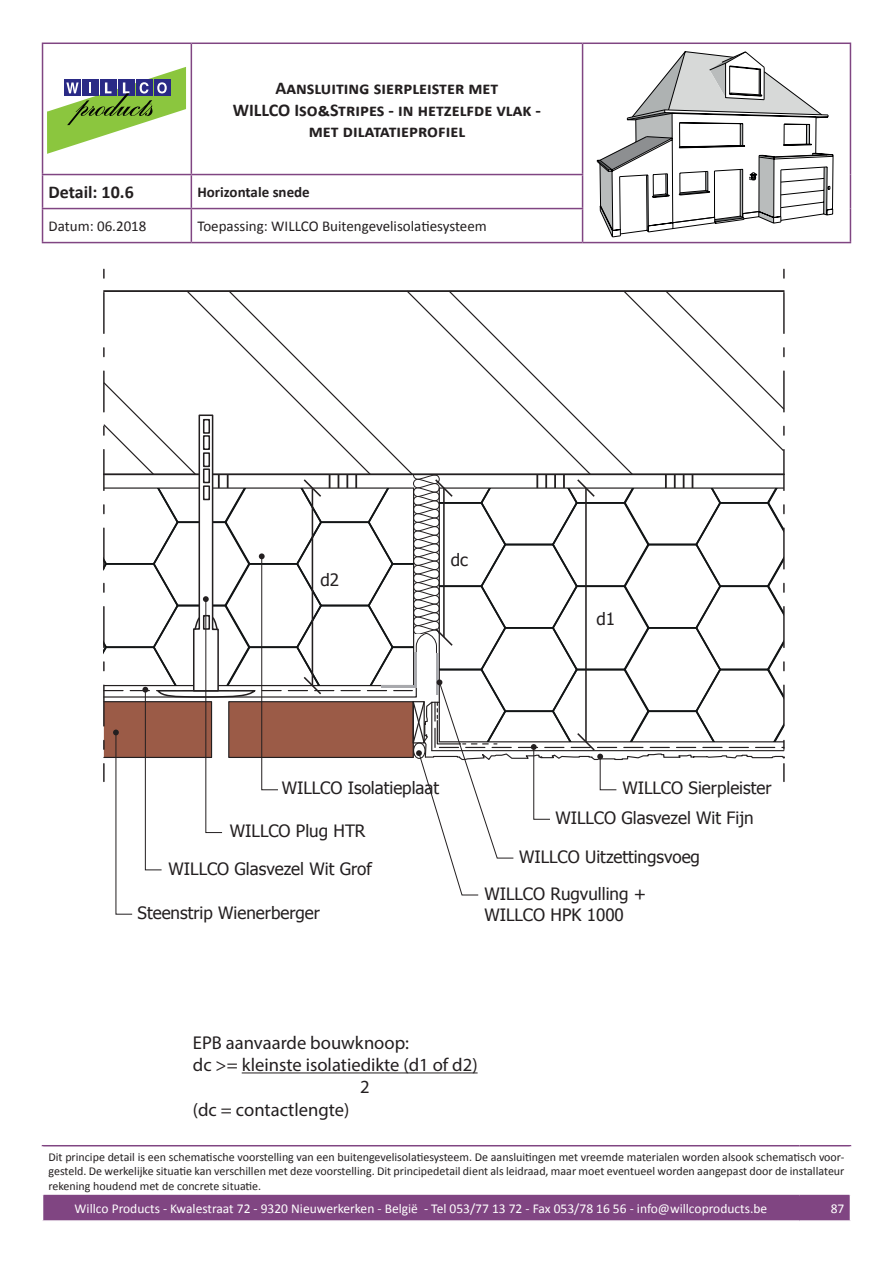
<style>
.page{position:relative;width:893px;height:1263px;background:#fff}
.page>*{position:absolute;margin:0;border:0;box-sizing:border-box;transform-origin:0 0}
.t1{font:18.6px "Myriad Pro";color:#231f20}
.t2{font:700 18px/21.6px "Calibri";color:#231f20;text-align:center}
.t3{font:17.1px/29.5px "Tahoma";color:#231f20}
.t4{font:15px "Calibri";color:#231f20}
.t5{font:700 15px "Calibri";color:#231f20}
.t6{font:13.5px "Calibri";color:#fff}
.t7{font:12px/14.4px "Calibri";color:#231f20;text-align:justify}
</style>
<div class="page">
<hr style="left:42px;top:1145px;width:757px;height:1px;background:#804582">
<hr style="left:799px;top:1145px;width:52px;height:1px;background:#804582">
<div style="left:42px;top:1195px;width:809px;height:25px;background:#804582"></div>
<hr style="left:42px;top:43px;width:149px;height:1px;background:#804582">
<hr style="left:42px;top:44px;width:1px;height:130px;background:#804582">
<hr style="left:191px;top:43px;width:392px;height:1px;background:#804582">
<hr style="left:191px;top:44px;width:1px;height:130px;background:#804582">
<hr style="left:583px;top:43px;width:268px;height:1px;background:#804582">
<hr style="left:582px;top:44px;width:1px;height:130px;background:#804582">
<hr style="left:850px;top:44px;width:1px;height:131px;background:#804582">
<hr style="left:42px;top:174px;width:149px;height:1px;background:#804582">
<hr style="left:42px;top:175px;width:1px;height:33px;background:#804582">
<hr style="left:191px;top:174px;width:392px;height:1px;background:#804582">
<hr style="left:191px;top:175px;width:1px;height:33px;background:#804582">
<hr style="left:582px;top:175px;width:1px;height:33px;background:#804582">
<hr style="left:850px;top:175px;width:1px;height:34px;background:#804582">
<hr style="left:850px;top:209px;width:1px;height:33px;background:#804582">
<hr style="left:42px;top:208px;width:149px;height:1px;background:#804582">
<hr style="left:42px;top:209px;width:1px;height:33px;background:#804582">
<hr style="left:191px;top:208px;width:392px;height:1px;background:#804582">
<hr style="left:191px;top:209px;width:1px;height:33px;background:#804582">
<hr style="left:582px;top:209px;width:1px;height:33px;background:#804582">
<hr style="left:42px;top:242px;width:149px;height:1px;background:#804582">
<hr style="left:191px;top:242px;width:392px;height:1px;background:#804582">
<hr style="left:583px;top:242px;width:268px;height:1px;background:#804582">
<svg style="left:47px;top:67px;width:139px;height:87px"></svg>
<svg style="left:597px;top:52px;width:236px;height:185px"></svg>
<hr style="left:242px;top:1072px;width:236px;height:1px;background:#231f20">
<svg style="left:103px;top:269px;width:682px;height:646px"></svg>
<h2 class="t2" style="left:233px;top:77px;width:310px">Aansluiting sierpleister met<br>WILLCO Iso&amp;Stripes - in hetzelfde vlak - met dilatatieprofiel</h2>
<h2 class="t2" style="left:49px;top:181px;width:87px">Detail: 10.6</h2>
<p class="t5" style="left:197px;top:183px;width:114px">Horizontale snede</p>
<p class="t4" style="left:49px;top:217px;width:99px">Datum: 06.2018</p>
<p class="t4" style="left:197px;top:217px;width:291px">Toepassing: WILLCO Buitengevelisolatiesysteem</p>
<h3 class="t3" style="left:320px;top:564px;width:20px">d2</h3>
<h3 class="t3" style="left:451px;top:544px;width:19px">dc</h3>
<h3 class="t3" style="left:596px;top:603px;width:20px">d1</h3>
<h3 class="t3" style="left:282px;top:773px;width:159px">WILLCO Isolatieplaat</h3>
<h3 class="t3" style="left:230px;top:815px;width:137px">WILLCO Plug HTR</h3>
<h3 class="t3" style="left:168px;top:853px;width:205px">WILLCO Glasvezel Wit Grof</h3>
<h3 class="t3" style="left:138px;top:897px;width:184px">Steenstrip Wienerberger</h3>
<h3 class="t3" style="left:555px;top:773px;width:218px;text-indent:67px">WILLCO Sierpleister<br>WILLCO Glasvezel Wit Fijn</h3>
<h3 class="t3" style="left:519px;top:841px;width:182px">WILLCO Uitzettingsvoeg</h3>
<h3 class="t3" style="left:484px;top:883px;width:163px;line-height:20.4px">WILLCO Rugvulling +<br>WILLCO HPK 1000</h3>
<h1 class="t1" style="left:193px;top:1031px;width:218px">EPB aanvaarde bouwknoop:</h1>
<h1 class="t1" style="left:193px;top:1053px;width:286px">dc &gt;= kleinste isolatiedikte (d1 of d2)</h1>
<h1 class="t1" style="left:360px;top:1076px;width:11px">2</h1>
<h1 class="t1" style="left:193px;top:1098px;width:158px">(dc = contactlengte)</h1>
<p class="t7" style="left:49px;top:1149px;width:797px">Dit principe detail is een schematische voorstelling van een buitengevelisolatiesysteem. De aansluitingen met vreemde materialen worden alsook schematisch voor&shy;gesteld. De werkelijke situatie kan verschillen met deze voorstelling. Dit principedetail dient als leidraad, maar moet eventueel worden aangepast door de installateur rekening houdend met de concrete situatie.</p>
<p class="t6" style="left:75px;top:1200px;width:694px">Willco Products - Kwalestraat 72 - 9320 Nieuwerkerken - België - Tel 053/77 13 72 - Fax 053/78 16 56 - info@willcoproducts.be</p>
<p class="t6" style="left:831px;top:1200px;width:15px">87</p>
</div>
